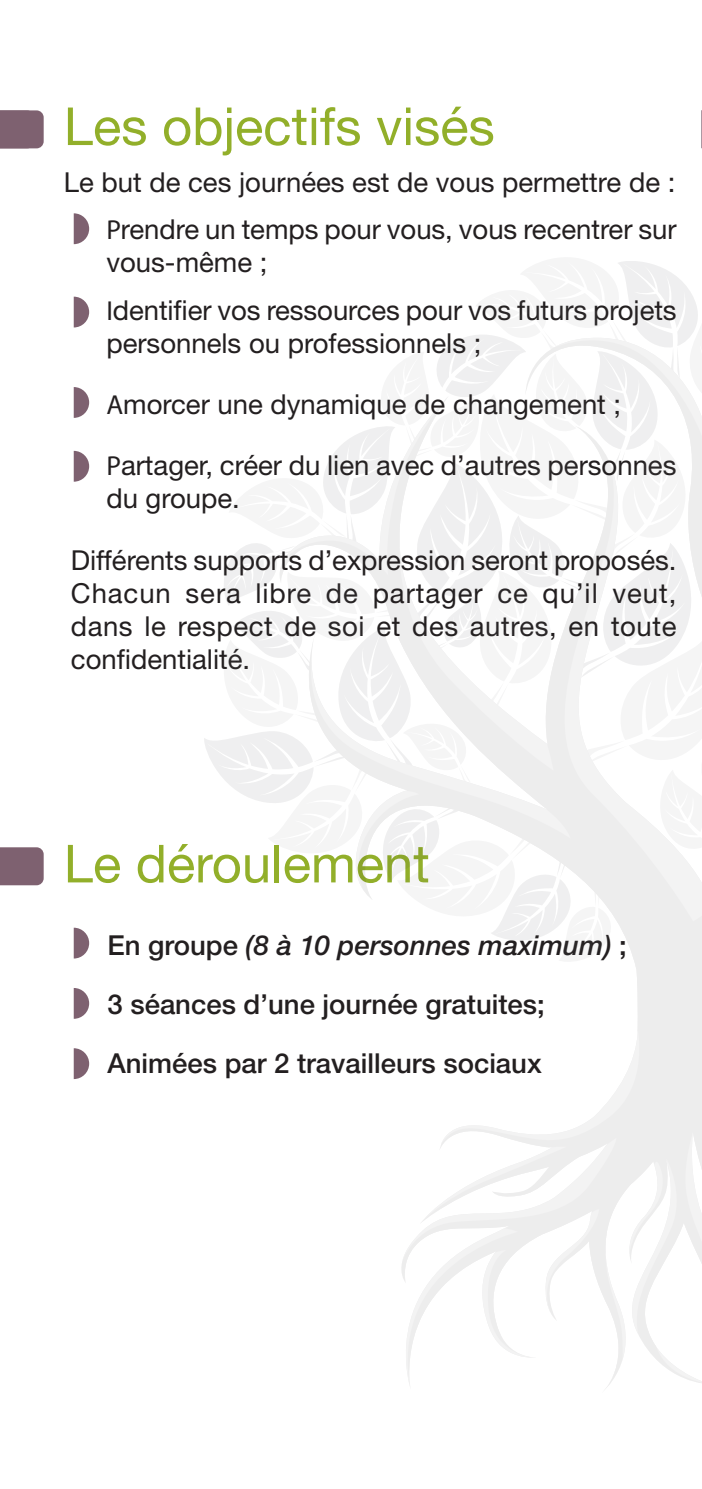
<style>
.page{position:relative;width:702px;height:1489px;background:#fff}
.page>*{position:absolute;margin:0;border:0;box-sizing:border-box;transform-origin:0 0}
.Texte_CourantDemiLune{font:52.5px "Helvetica Neue LT Std";color:#92af2a}
.Titre_1{font:52.5px "Helvetica Neue LT Std";color:#92af2a}
.Texte_courant_puce_retrait{font:27.5px/33px "Helvetica Neue LT Std";color:#231f20}
.Sous-Titre{font:500 27.5px "Helvetica Neue LT Std";color:#231f20}
.Texte_CourantDemiLune-2{font:27.5px "Helvetica Neue LT Std";color:#231f20}
.Sous-Titre-2{font:italic 500 27.5px "Helvetica Neue LT Std";color:#231f20}
.s1{font-family:"Myriad Pro"}
.s2{font-style:normal}
</style>
<div class="page">
<div style="left:0;top:110px;width:44px;height:38px;background:#7e6170"></div>
<div style="left:662px;top:963px;width:40px;height:65px;background:#ededed"></div>
<svg style="left:635px;top:963px;width:27px;height:65px;fill:#ededed"></svg>
<svg style="left:204px;top:261px;width:498px;height:702px"></svg>
<svg style="left:401px;top:1028px;width:301px;height:360px"></svg>
<div style="left:0;top:847px;width:44px;height:38px;background:#7e6170"></div>
<svg style="left:701px;top:110px;width:1px;height:38px"></svg>
<svg style="left:74px;top:213px;width:15px;height:31px"></svg>
<svg style="left:74px;top:296px;width:15px;height:31px"></svg>
<svg style="left:74px;top:451px;width:15px;height:30px"></svg>
<svg style="left:74px;top:387px;width:15px;height:31px"></svg>
<svg style="left:74px;top:927px;width:15px;height:31px"></svg>
<svg style="left:74px;top:988px;width:15px;height:30px"></svg>
<svg style="left:74px;top:1048px;width:15px;height:30px"></svg>
<p class="Texte_CourantDemiLune" style="left:64px;top:95px;width:432px">Les objectifs visés</p>
<p class="Texte_CourantDemiLune-2" style="left:64px;top:166px;width:613px">Le but de ces journées est de vous permettre de :</p>
<p class="Texte_courant_puce_retrait" style="left:106px;top:213px;width:571px"><span class="s1">P</span>rendre un temps pour vous, vous recentrer sur vous-même ;</p>
<p class="Texte_courant_puce_retrait" style="left:106px;top:293px;width:572px"><span class="s1">I</span>dentifier vos ressources pour vos futurs projets personnels ou professionnels ;</p>
<p class="Texte_courant_puce_retrait" style="left:106px;top:387px;width:516px"><span class="s1">A</span>morcer une dynamique de changement ;</p>
<p class="Texte_courant_puce_retrait" style="left:106px;top:449px;width:571px"><span class="s1">P</span>artager, créer du lien avec d’autres personnes du groupe.</p>
<p class="Texte_courant_puce_retrait" style="left:71px;top:543px;width:607px;text-align:justify">Différents supports d’expression seront proposés.<br>Chacun sera libre de partager ce qu’il veut, dans le respect de soi et des autres, en toute confidentialité.</p>
<p class="Titre_1" style="left:64px;top:832px;width:367px">Le déroulement</p>
<p class="Sous-Titre-2" style="left:107px;top:929px;width:521px"><span class="s2">En groupe</span> (8 à 10 personnes maximum) <span class="s2">;</span></p>
<p class="Sous-Titre" style="left:107px;top:987px;width:439px">3 séances d’une journée gratuites;</p>
<p class="Sous-Titre" style="left:107px;top:1046px;width:436px">Animées par 2 travailleurs sociaux</p>
</div>
